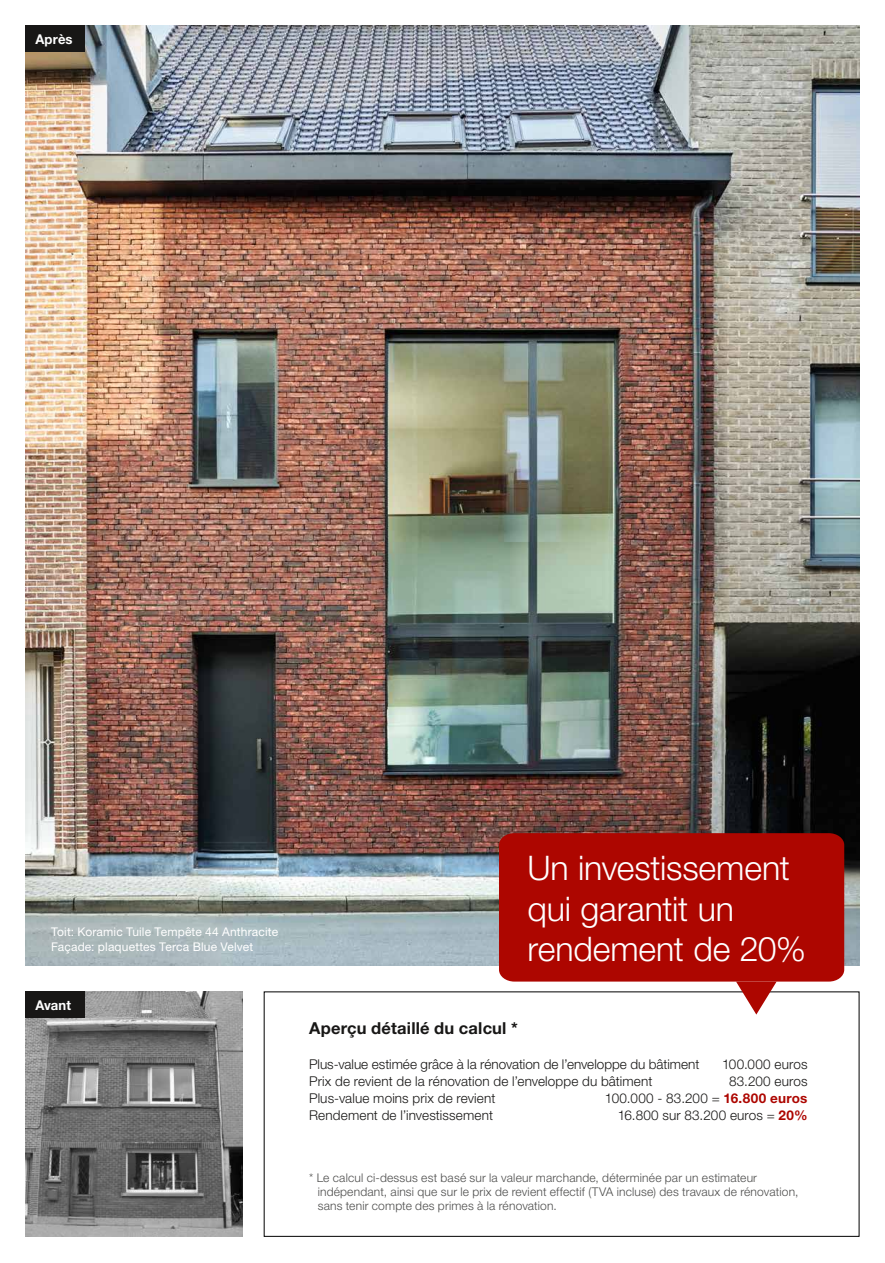
<style>
.page{position:relative;width:885px;height:1263px;background:#fff}
.page>*{position:absolute;margin:0;border:0;box-sizing:border-box;transform-origin:0 0}
.t1{font:300 33.9px/40.7px "Helvetica Neue LT Std";letter-spacing:-.005em;color:#fff}
.t2{font:700 16.5px "Helvetica Neue LT Std";letter-spacing:.01em;color:#181716}
.t3{font:300 13.5px "Helvetica Neue LT Std";letter-spacing:.005em;color:#181716}
.t4{font:300 13.5px "Helvetica Neue LT Std";letter-spacing:.025em;color:#181716}
.t5{font:700 13.5px "Helvetica Neue LT Std";letter-spacing:.01em;color:#fff}
.t6{font:300 12px/14.2px "Helvetica Neue LT Std";letter-spacing:.015em;color:#4e4e4d}
.t7{font:12px/15px "Helvetica Neue LT Std";letter-spacing:.01em;color:#fff}
.s1{font-weight:700;color:#ad0600}
</style>
<div class="page">
<img style="left:26px;top:26px;width:833px;height:940px">
<img style="left:26px;top:991px;width:216px;height:246px">
<div style="left:26px;top:26px;width:59px;height:26px;background:#181716"></div>
<div style="left:264px;top:991px;width:595px;height:246px;border:1px solid #000"></div>
<div style="left:499px;top:833px;width:345px;height:148px;background:#ad0600"></div>
<svg style="left:736px;top:981px;width:40px;height:33px"></svg>
<div style="left:26px;top:991px;width:59px;height:27px;background:#181716"></div>
<p class="t5" style="left:35px;top:31px;width:39px">Après</p>
<p class="t7" style="left:51px;top:923px;width:228px">Toit: Koramic Tuile Tempête 44 Anthracite<br>Façade: plaquettes Terca Blue Velvet</p>
<p class="t5" style="left:35px;top:997px;width:37px">Avant</p>
<h1 class="t1" style="left:527px;top:847px;width:280px">Un investissement qui garantit un rendement de 20%</h1>
<p class="t2" style="left:309px;top:1018px;width:210px">Aperçu détaillé du calcul *</p>
<p class="t3" style="left:309px;top:1055px;width:391px">Plus-value estimée grâce à la rénovation de l’enveloppe du bâtiment</p>
<p class="t3" style="left:722px;top:1055px;width:87px">100.000 euros</p>
<p class="t3" style="left:309px;top:1073px;width:345px">Prix de revient de la rénovation de l’enveloppe du bâtiment</p>
<p class="t3" style="left:729px;top:1073px;width:80px">83.200 euros</p>
<p class="t3" style="left:309px;top:1090px;width:188px">Plus-value moins prix de revient</p>
<p class="t4" style="left:605px;top:1090px;width:204px">100.000 - 83.200 = <span class="s1">16.800 euros</span></p>
<p class="t3" style="left:309px;top:1107px;width:185px">Rendement de l’investissement</p>
<p class="t3" style="left:617px;top:1107px;width:191px">16.800 sur 83.200 euros = <span class="s1">20%</span></p>
<p class="t6" style="left:317px;top:1170px;width:482px;text-indent:-9px">* Le calcul ci-dessus est basé sur la valeur marchande, déterminée par un estimateur indépendant, ainsi que sur le prix de revient effectif (TVA incluse) des travaux de rénovation, sans tenir compte des primes à la rénovation.</p>
</div>
